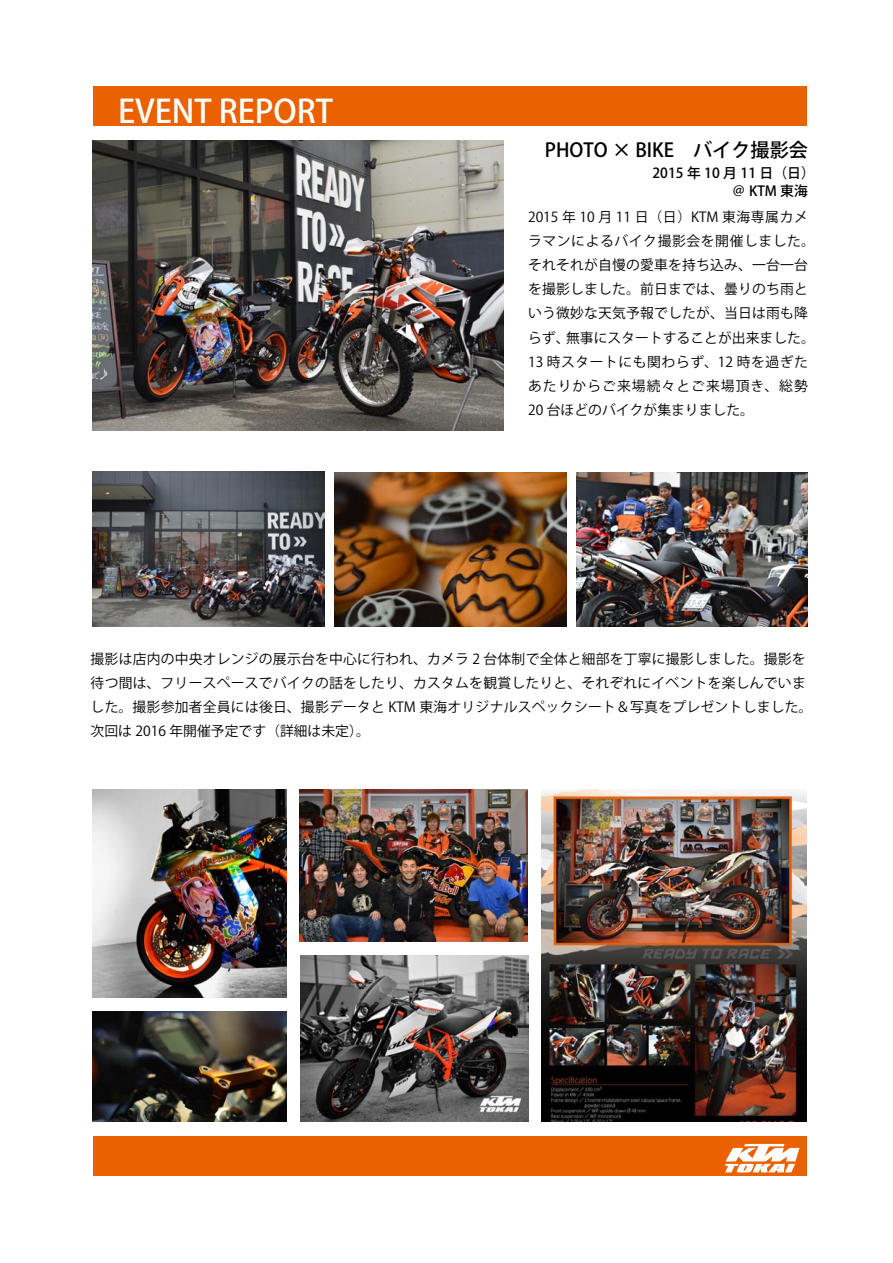
<style>
.page{position:relative;width:893px;height:1263px;background:#fff}
.page>*{position:absolute;margin:0;border:0;box-sizing:border-box;transform-origin:0 0}
.t1{font:500 31.95px "Koz Go Pro";color:#fff}
.t2{font:500 19.2px "Koz Go Pro";color:#000}
.t3{font:13.8px/24.2px "Koz Go Pro";letter-spacing:.015em;color:#000}
.t4{font:13.8px/24.2px "Koz Go Pro";letter-spacing:.04em;color:#000}
.t5{font:500 13.8px/18px "Koz Go Pro";color:#000}
</style>
<div class="page">
<div style="left:93px;top:86px;width:714px;height:40px;background:#eb6100"></div>
<div style="left:93px;top:1136px;width:714px;height:40px;background:#eb6100"></div>
<svg style="left:725px;top:1144px;width:74px;height:28px"></svg>
<img style="left:93px;top:471px;width:231px;height:155px">
<img style="left:542px;top:790px;width:265px;height:331px">
<img style="left:93px;top:790px;width:193px;height:207px">
<img style="left:300px;top:956px;width:228px;height:165px">
<img style="left:576px;top:472px;width:232px;height:155px">
<img style="left:335px;top:472px;width:231px;height:155px">
<img style="left:299px;top:790px;width:228px;height:152px">
<img style="left:93px;top:1011px;width:193px;height:110px">
<img style="left:93px;top:140px;width:411px;height:291px">
<h1 class="t1" style="left:118px;top:90px;width:216px">EVENT REPORT</h1>
<h2 class="t2" style="left:545px;top:137px;width:264px">PHOTO × BIKE　バイク撮影会</h2>
<p class="t5" style="left:732px;top:164px;width:85px;text-indent:-79px">2015 年 10 月 11 日（日(＠ KTM 東海</p>
<p class="t3" style="left:528px;top:205px;width:281px">2015 年 10 月 11 日（日）KTM 東海専属カメ</p>
<p class="t4" style="left:528px;top:229px;width:288px">ラマンによるバイク撮影会を開催しました。</p>
<p class="t3" style="left:528px;top:253px;width:281px">それそれが自慢の愛車を持ち込み、一台一台</p>
<p class="t3" style="left:528px;top:277px;width:281px">を撮影しました。前日までは、曇りのち雨と</p>
<p class="t3" style="left:528px;top:302px;width:281px">いう微妙な天気予報でしたが、当日は雨も降</p>
<p class="t3" style="left:566px;top:326px;width:250px">無事にスタートすることが出来ました。</p>
<p class="t4" style="left:528px;top:326px;width:281px">らず、<br>13 時スタートにも関わらず、12 時を過ぎたあたりからご来場続々とご来場頂き、総勢<br>20 台ほどのバイクが集まりました。</p>
<p class="t3" style="left:91px;top:647px;width:723px">撮影は店内の中央オレンジの展示台を中心に行われ、カメラ 2 台体制で全体と細部を丁寧に撮影しました。撮影を待つ間は、フリースペースでバイクの話をしたり、カスタムを観賞したりと、それぞれにイベントを楽しんでいました。撮影参加者全員には後日、撮影データと KTM 東海オリジナルスペックシート＆写真をプレゼントしました。次回は 2016 年開催予定です（詳細は未定。(</p>
</div>
